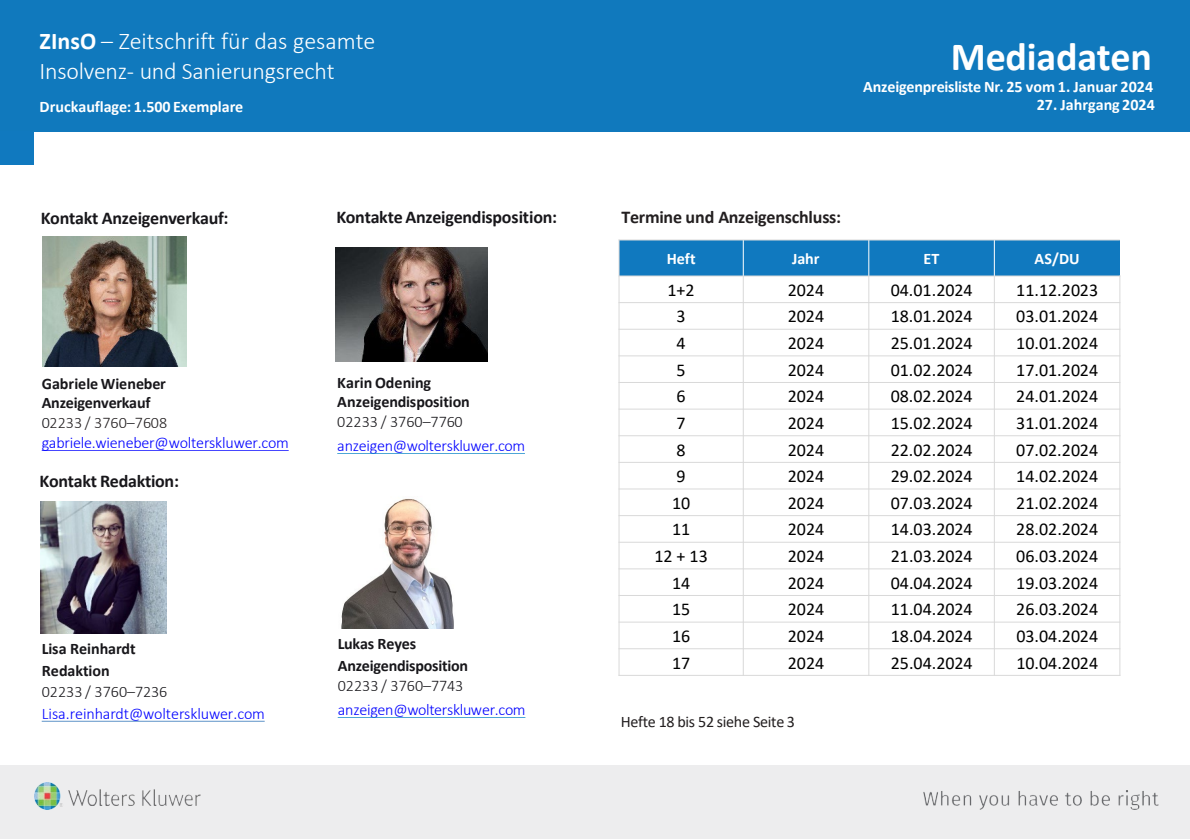
<style>
.page{position:relative;width:1190px;height:840px;background:#fff}
.page>*{position:absolute;margin:0;border:0;box-sizing:border-box;transform-origin:0 0}
.t1{font:700 40px "Calibri";letter-spacing:-.005em;color:#fff}
.t2{font:300 24px/29.8px "Calibri";letter-spacing:-.005em;color:#fff}
.t3{font:18px "Calibri";color:#000}
.t4{font:700 18px "Calibri";letter-spacing:-.015em;color:#18171b}
.t5{font:700 18px "Calibri";letter-spacing:-.01em;color:#231f20}
.t6{font:300 16px/19.8px "Calibri";letter-spacing:-.015em;color:#00f}
.t7{font:700 16px/19.8px "Calibri";letter-spacing:-.01em;color:#18171b}
.t8{font:700 16px "Calibri";color:#fff}
.t9{font:16px "Calibri";letter-spacing:-.02em;color:#231f20}
.t10{font:300 16px "Calibri";color:#18171b}
.s1{font-weight:700}
.s2{font-weight:700;color:#18171b}
.s3{color:#18171b}
.s4{color:#231f20}
.s5{font-weight:300}
</style>
<div class="page">
<svg style="left:337px;top:453px;width:188px;height:1px"></svg>
<img style="left:336px;top:247px;width:151px;height:114px">
<div style="left:0;top:765px;width:1190px;height:74px;background:#ededee"></div>
<img style="left:34px;top:783px;width:166px;height:26px">
<img style="left:924px;top:790px;width:234px;height:20px">
<div style="left:0;top:0;width:1190px;height:131px;background:#1079bd"></div>
<div style="left:619px;top:240px;width:124px;height:36px;background:#1079bf"></div>
<div style="left:743px;top:240px;width:126px;height:36px;background:#1079bf"></div>
<div style="left:869px;top:240px;width:125px;height:36px;background:#1079bf"></div>
<div style="left:994px;top:240px;width:126px;height:36px;background:#1079bf"></div>
<hr style="left:743px;top:240px;width:1px;height:36px;background:#fff">
<hr style="left:743px;top:276px;width:1px;height:400px;background:#d9d9d9">
<hr style="left:868px;top:240px;width:1px;height:36px;background:#fff">
<hr style="left:868px;top:276px;width:1px;height:400px;background:#d9d9d9">
<hr style="left:994px;top:240px;width:1px;height:36px;background:#fff">
<hr style="left:994px;top:276px;width:1px;height:400px;background:#d9d9d9">
<hr style="left:618px;top:276px;width:502px;height:1px;background:#d9d9d9">
<hr style="left:618px;top:302px;width:502px;height:1px;background:#d9d9d9">
<hr style="left:618px;top:329px;width:502px;height:1px;background:#d9d9d9">
<hr style="left:618px;top:355px;width:502px;height:1px;background:#d9d9d9">
<hr style="left:618px;top:382px;width:502px;height:1px;background:#d9d9d9">
<hr style="left:618px;top:409px;width:502px;height:1px;background:#d9d9d9">
<hr style="left:618px;top:435px;width:502px;height:1px;background:#d9d9d9">
<hr style="left:618px;top:462px;width:502px;height:1px;background:#d9d9d9">
<hr style="left:618px;top:488px;width:502px;height:1px;background:#d9d9d9">
<hr style="left:618px;top:515px;width:502px;height:1px;background:#d9d9d9">
<hr style="left:618px;top:542px;width:502px;height:1px;background:#d9d9d9">
<hr style="left:618px;top:568px;width:502px;height:1px;background:#d9d9d9">
<hr style="left:618px;top:595px;width:502px;height:1px;background:#d9d9d9">
<hr style="left:618px;top:622px;width:502px;height:1px;background:#d9d9d9">
<hr style="left:618px;top:648px;width:502px;height:1px;background:#d9d9d9">
<hr style="left:618px;top:240px;width:2px;height:436px;background:#d9d9d9">
<hr style="left:1119px;top:276px;width:1px;height:400px;background:#d9d9d9">
<hr style="left:618px;top:240px;width:502px;height:1px;background:#d9d9d9">
<hr style="left:618px;top:675px;width:502px;height:1px;background:#d9d9d9">
<svg style="left:42px;top:450px;width:247px;height:1px"></svg>
<svg style="left:338px;top:717px;width:187px;height:1px"></svg>
<img style="left:341px;top:498px;width:113px;height:131px">
<svg style="left:42px;top:721px;width:223px;height:1px"></svg>
<img style="left:40px;top:502px;width:126px;height:131px">
<div style="left:0;top:131px;width:34px;height:34px;background:#1079bf"></div>
<img style="left:42px;top:237px;width:145px;height:130px">
<p class="t2" style="left:40px;top:26px;width:337px"><span class="s1">ZInsO</span> – Zeitschrift für das gesamte<br>Insolvenz- und Sanierungsrecht</p>
<p class="t8" style="left:40px;top:95px;width:205px">Druckauflage: 1.500 Exemplare</p>
<h2 class="t1" style="left:951px;top:28px;width:203px">Mediadaten</h2>
<p class="t8" style="left:863px;top:75px;width:291px">Anzeigenpreisliste Nr. 25 vom 1. Januar 2024</p>
<p class="t8" style="left:1037px;top:93px;width:120px">27. Jahrgang 2024</p>
<p class="t4" style="left:41px;top:205px;width:189px">Kontakt Anzeigenverkauf:</p>
<p class="t4" style="left:336px;top:204px;width:222px">Kontakte Anzeigendisposition:</p>
<p class="t5" style="left:621px;top:205px;width:221px">Termine und Anzeigenschluss:</p>
<p class="t6" style="left:42px;top:373px;width:249px"><span class="s2">Gabriele Wieneber<br>Anzeigenverkauf<br></span><span class="s3">0</span><span class="s4">2233 / 3760</span><span class="s3">–</span><span class="s4">7608 </span>gabriele.wieneber@wolterskluwer.com</p>
<p class="t4" style="left:40px;top:468px;width:141px">Kontakt Redaktion:</p>
<p class="t7" style="left:337px;top:372px;width:134px">Karin Odening<br>Anzeigendisposition<br><span class="s5">02233 / 3760–7760</span></p>
<p class="t6" style="left:337px;top:436px;width:189px">anzeigen@wolterskluwer.com</p>
<p class="t7" style="left:42px;top:639px;width:95px">Lisa Reinhardt</p>
<p class="t7" style="left:42px;top:660px;width:69px">Redaktion</p>
<p class="t10" style="left:42px;top:682px;width:127px">02233 / 3760–7236</p>
<p class="t6" style="left:42px;top:703px;width:225px">Lisa.reinhardt@wolterskluwer.com</p>
<p class="t7" style="left:338px;top:634px;width:80px">Lukas Reyes</p>
<p class="t7" style="left:338px;top:656px;width:132px">Anzeigendisposition<br><span class="s5">02233 / 3760–7743</span></p>
<p class="t6" style="left:338px;top:700px;width:189px">anzeigen@wolterskluwer.com</p>
<p class="t8" style="left:667px;top:248px;width:30px">Heft</p>
<p class="t8" style="left:792px;top:248px;width:29px">Jahr</p>
<p class="t8" style="left:924px;top:248px;width:17px">ET</p>
<p class="t8" style="left:1034px;top:248px;width:47px">AS/DU</p>
<p class="t3" style="left:667px;top:277px;width:29px">1+2</p>
<p class="t3" style="left:788px;top:277px;width:38px">2024</p>
<p class="t3" style="left:891px;top:277px;width:83px">04.01.2024</p>
<p class="t3" style="left:1016px;top:277px;width:83px">11.12.2023</p>
<p class="t3" style="left:677px;top:304px;width:11px">3</p>
<p class="t3" style="left:788px;top:304px;width:38px">2024</p>
<p class="t3" style="left:891px;top:304px;width:83px">18.01.2024</p>
<p class="t3" style="left:1016px;top:304px;width:83px">03.01.2024</p>
<p class="t3" style="left:677px;top:331px;width:11px">4</p>
<p class="t3" style="left:788px;top:331px;width:38px">2024</p>
<p class="t3" style="left:891px;top:331px;width:83px">25.01.2024</p>
<p class="t3" style="left:1016px;top:331px;width:83px">10.01.2024</p>
<p class="t3" style="left:677px;top:357px;width:11px">5</p>
<p class="t3" style="left:788px;top:357px;width:38px">2024</p>
<p class="t3" style="left:891px;top:357px;width:83px">01.02.2024</p>
<p class="t3" style="left:1016px;top:357px;width:83px">17.01.2024</p>
<p class="t3" style="left:677px;top:384px;width:11px">6</p>
<p class="t3" style="left:788px;top:384px;width:38px">2024</p>
<p class="t3" style="left:891px;top:384px;width:83px">08.02.2024</p>
<p class="t3" style="left:1016px;top:384px;width:83px">24.01.2024</p>
<p class="t3" style="left:677px;top:410px;width:11px">7</p>
<p class="t3" style="left:788px;top:410px;width:38px">2024</p>
<p class="t3" style="left:891px;top:410px;width:83px">15.02.2024</p>
<p class="t3" style="left:1016px;top:410px;width:83px">31.01.2024</p>
<p class="t3" style="left:677px;top:437px;width:11px">8</p>
<p class="t3" style="left:788px;top:437px;width:38px">2024</p>
<p class="t3" style="left:891px;top:437px;width:83px">22.02.2024</p>
<p class="t3" style="left:1016px;top:437px;width:83px">07.02.2024</p>
<p class="t3" style="left:677px;top:464px;width:11px">9</p>
<p class="t3" style="left:788px;top:464px;width:38px">2024</p>
<p class="t3" style="left:891px;top:464px;width:83px">29.02.2024</p>
<p class="t3" style="left:1016px;top:464px;width:83px">14.02.2024</p>
<p class="t3" style="left:672px;top:490px;width:20px">10</p>
<p class="t3" style="left:788px;top:490px;width:38px">2024</p>
<p class="t3" style="left:891px;top:490px;width:83px">07.03.2024</p>
<p class="t3" style="left:1016px;top:490px;width:83px">21.02.2024</p>
<p class="t3" style="left:672px;top:517px;width:20px">11</p>
<p class="t3" style="left:788px;top:517px;width:38px">2024</p>
<p class="t3" style="left:891px;top:517px;width:83px">14.03.2024</p>
<p class="t3" style="left:1016px;top:517px;width:83px">28.02.2024</p>
<p class="t3" style="left:654px;top:544px;width:55px">12 + 13</p>
<p class="t3" style="left:788px;top:544px;width:38px">2024</p>
<p class="t3" style="left:891px;top:544px;width:83px">21.03.2024</p>
<p class="t3" style="left:1016px;top:544px;width:83px">06.03.2024</p>
<p class="t3" style="left:672px;top:570px;width:20px">14</p>
<p class="t3" style="left:788px;top:570px;width:38px">2024</p>
<p class="t3" style="left:891px;top:570px;width:83px">04.04.2024</p>
<p class="t3" style="left:1016px;top:570px;width:83px">19.03.2024</p>
<p class="t3" style="left:672px;top:597px;width:20px">15</p>
<p class="t3" style="left:788px;top:597px;width:38px">2024</p>
<p class="t3" style="left:891px;top:597px;width:83px">11.04.2024</p>
<p class="t3" style="left:1016px;top:597px;width:83px">26.03.2024</p>
<p class="t3" style="left:672px;top:623px;width:20px">16</p>
<p class="t3" style="left:788px;top:623px;width:38px">2024</p>
<p class="t3" style="left:891px;top:623px;width:83px">18.04.2024</p>
<p class="t3" style="left:1016px;top:623px;width:83px">03.04.2024</p>
<p class="t3" style="left:672px;top:650px;width:20px">17</p>
<p class="t3" style="left:788px;top:650px;width:38px">2024</p>
<p class="t3" style="left:891px;top:650px;width:83px">25.04.2024</p>
<p class="t3" style="left:1016px;top:650px;width:83px">10.04.2024</p>
<p class="t9" style="left:621px;top:711px;width:176px">Hefte 18 bis 52 siehe Seite 3</p>
</div>
